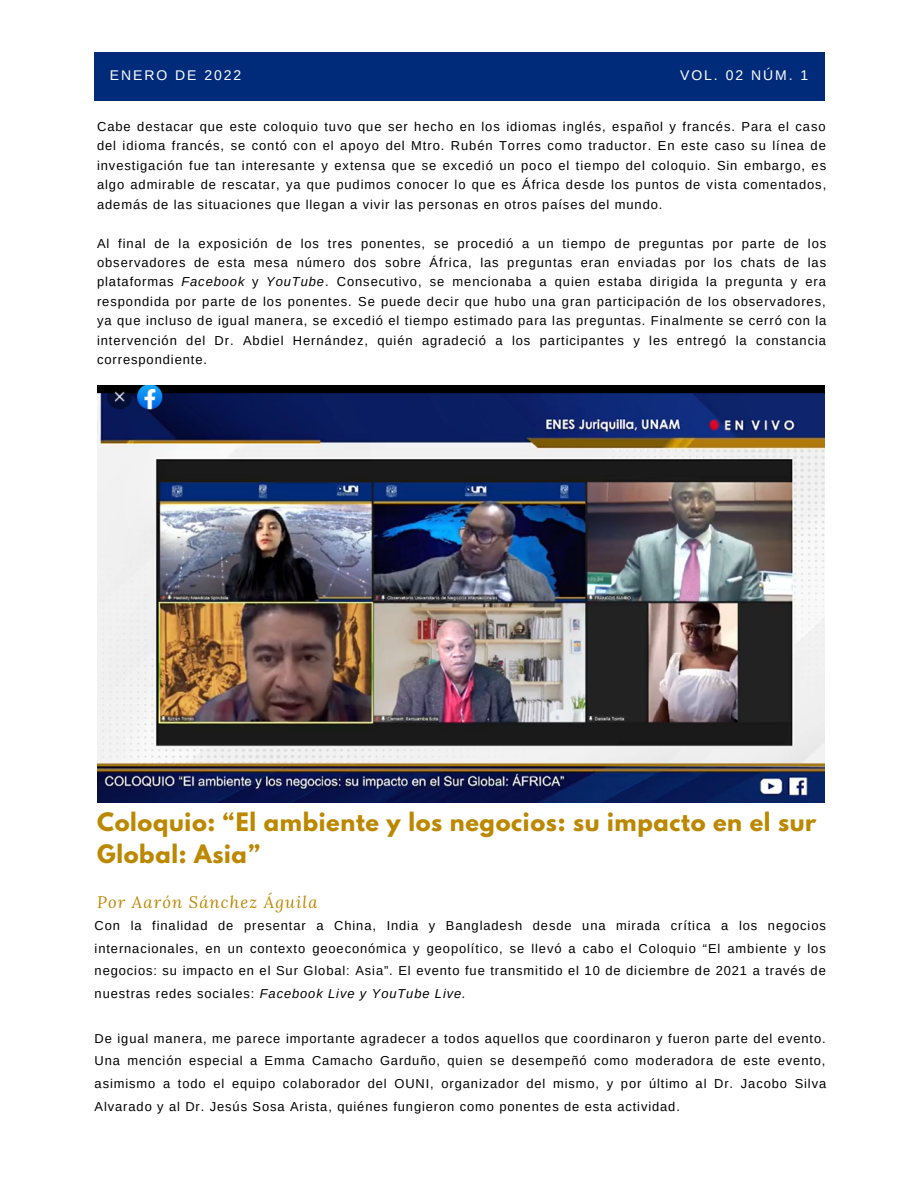
<style>
.page{position:relative;width:918px;height:1188px;background:#fff}
.page>*{position:absolute;margin:0;border:0;box-sizing:border-box;transform-origin:0 0}
.t1{font:700 22.5px/31.5px "League Spartan";letter-spacing:.03em;color:#b80}
.t2{font:italic 16.5px "Lora";letter-spacing:.07em;color:#b80}
.t3{font:13.95px "Arimo";letter-spacing:.14em;color:#fff}
.t4{font:12.9px/19.5px "Arimo";letter-spacing:.07em;color:#000;text-align:justify}
.s1{font-style:italic}
</style>
<div class="page">
<div style="left:95px;top:53px;width:730px;height:47px;background:#002b7a"></div>
<img style="left:97px;top:385px;width:728px;height:418px">
<p class="t3" style="left:110px;top:68px;width:133px">ENERO DE 2022</p>
<p class="t3" style="left:680px;top:68px;width:130px">VOL. 02 NÚM. 1</p>
<p class="t4" style="left:97px;top:117px;width:731px">Cabe destacar que este coloquio tuvo que ser hecho en los idiomas inglés, español y francés. Para el caso del idioma francés, se contó con el apoyo del Mtro. Rubén Torres como traductor. En este caso su línea de investigación fue tan interesante y extensa que se excedió un poco el tiempo del coloquio. Sin embargo, es algo admirable de rescatar, ya que pudimos conocer lo que es África desde los puntos de vista comentados, además de las situaciones que llegan a vivir las personas en otros países del mundo.</p>
<p class="t4" style="left:97px;top:233px;width:731px">Al final de la exposición de los tres ponentes, se procedió a un tiempo de preguntas por parte de los observadores de esta mesa número dos sobre África, las preguntas eran enviadas por los chats de las plataformas <span class="s1">Facebook</span> y <span class="s1">YouTube</span>. Consecutivo, se mencionaba a quien estaba dirigida la pregunta y era respondida por parte de los ponentes. Se puede decir que hubo una gran participación de los observadores, ya que incluso de igual manera, se excedió el tiempo estimado para las preguntas. Finalmente se cerró con la intervención del Dr. Abdiel Hernández, quién agradeció a los participantes y les entregó la constancia correspondiente.</p>
<p class="t1" style="left:97px;top:809px;width:721px">Coloquio: “El ambiente y los negocios: su impacto en el sur<br>Global: Asia”</p>
<p class="t2" style="left:97px;top:891px;width:222px">Por Aarón Sánchez Águila</p>
<p class="t4" style="left:95px;top:914px;width:733px;line-height:22.5px">Con la finalidad de presentar a China, India y Bangladesh desde una mirada crítica a los negocios internacionales, en un contexto geoeconómica y geopolítico, se llevó a cabo el Coloquio “El ambiente y los negocios: su impacto en el Sur Global: Asia”. El evento fue transmitido el 10 de diciembre de 2021 a través de nuestras redes sociales: <span class="s1">Facebook Live y YouTube Live.</span></p>
<p class="t4" style="left:95px;top:1027px;width:733px;line-height:22.5px">De igual manera, me parece importante agradecer a todos aquellos que coordinaron y fueron parte del evento.<br>Una mención especial a Emma Camacho Garduño, quien se desempeñó como moderadora de este evento, asimismo a todo el equipo colaborador del OUNI, organizador del mismo, y por último al Dr. Jacobo Silva Alvarado y al Dr. Jesús Sosa Arista, quiénes fungieron como ponentes de esta actividad.</p>
</div>
